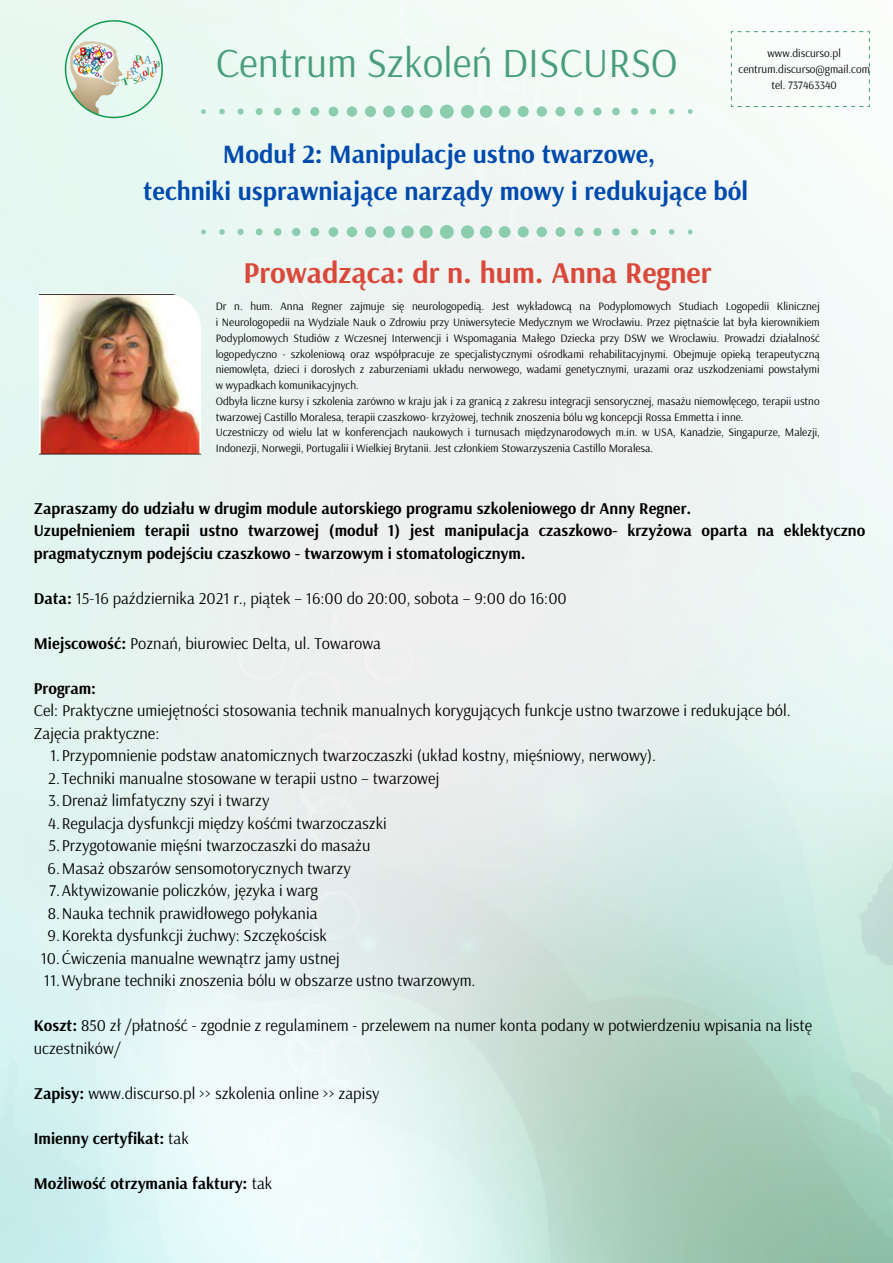
<style>
.page{position:relative;width:893px;height:1263px;background:#fff}
.page>*{position:absolute;margin:0;border:0;box-sizing:border-box;transform-origin:0 0}
.t1{font:41.25px "Arsenal";color:#489e7c}
.t2{font:700 30px "Arsenal";color:#da483a}
.t3{font:700 26.25px "Arsenal";color:#004aad}
.t4{font:16.42px/22.5px "Arsenal";color:#000}
.t5{font:700 16.42px/22.5px "Arsenal";color:#000}
.t6{font:11.25px/15.8px "Arsenal";color:#000}
.s1{font-weight:700}
.s2{font-weight:400}
</style>
<div class="page">
<img style="left:65px;top:20px;width:98px;height:98px">
<svg style="left:201px;top:105px;width:491px;height:13px"></svg>
<svg style="left:731px;top:31px;width:139px;height:76px"></svg>
<svg style="left:201px;top:225px;width:491px;height:14px"></svg>
<img style="left:39px;top:293px;width:162px;height:162px">
<p class="t1" style="left:216px;top:36px;width:463px">Centrum Szkoleń DISCURSO</p>
<p class="t6" style="left:767px;top:45px;width:75px">www.discurso.pl</p>
<p class="t6" style="left:738px;top:61px;width:133px">centrum.discurso@gmail.com</p>
<p class="t6" style="left:771px;top:77px;width:67px">tel. 737463340</p>
<p class="t3" style="left:223px;top:137px;width:434px">Moduł 2: Manipulacje ustno twarzowe,</p>
<p class="t3" style="left:143px;top:173px;width:606px">techniki usprawniające narządy mowy i redukujące ból</p>
<p class="t2" style="left:243px;top:253px;width:469px">Prowadząca: dr n. hum. Anna Regner</p>
<p class="t6" style="left:216px;top:298px;width:605px;text-align:justify">Dr n. hum. Anna Regner zajmuje się neurologopedią. Jest wykładowcą na Podyplomowych Studiach Logopedii Klinicznej i Neurologopedii na Wydziale Nauk o Zdrowiu przy Uniwersytecie Medycznym we Wrocławiu. Przez piętnaście lat była kierownikiem Podyplomowych Studiów z Wczesnej Interwencji i Wspomagania Małego Dziecka przy DSW we Wrocławiu. Prowadzi działalność logopedyczno - szkoleniową oraz współpracuje ze specjalistycznymi ośrodkami rehabilitacyjnymi. Obejmuje opieką terapeutyczną niemowlęta, dzieci i dorosłych z zaburzeniami układu nerwowego, wadami genetycznymi, urazami oraz uszkodzeniami powstałymi w wypadkach komunikacyjnych.</p>
<p class="t6" style="left:216px;top:393px;width:605px">Odbyła liczne kursy i szkolenia zarówno w kraju jak i za granicą z zakresu integracji sensorycznej, masażu niemowlęcego, terapii ustno twarzowej Castillo Moralesa, terapii czaszkowo- krzyżowej, technik znoszenia bólu wg koncepcji Rossa Emmetta i inne.</p>
<p class="t6" style="left:216px;top:424px;width:605px">Uczestniczy od wielu lat w konferencjach naukowych i turnusach międzynarodowych m.in. w USA, Kanadzie, Singapurze, Malezji,<br>Indonezji, Norwegii, Portugalii i Wielkiej Brytanii. Jest członkiem Stowarzyszenia Castillo Moralesa.</p>
<p class="t5" style="left:34px;top:496px;width:659px">Zapraszamy do udziału w drugim module autorskiego programu szkoleniowego dr Anny Regner.</p>
<p class="t5" style="left:34px;top:519px;width:833px">Uzupełnieniem terapii ustno twarzowej (moduł 1) jest manipulacja czaszkowo- krzyżowa oparta na eklektyczno pragmatycznym podejściu czaszkowo - twarzowym i stomatologicznym.</p>
<p class="t4" style="left:34px;top:586px;width:534px"><span class="s1">Data:</span> 15-16 października 2021 r., piątek – 16:00 do 20:00, sobota – 9:00 do 16:00</p>
<p class="t4" style="left:34px;top:631px;width:349px"><span class="s1">Miejscowość:</span> Poznań, biurowiec Delta, ul. Towarowa</p>
<p class="t5" style="left:34px;top:676px;width:64px">Program:</p>
<p class="t4" style="left:34px;top:699px;width:758px">Cel: Praktyczne umiejętności stosowania technik manualnych korygujących funkcje ustno twarzowe i redukujące ból.</p>
<p class="t4" style="left:34px;top:721px;width:127px">Zajęcia praktyczne:</p>
<p class="t4" style="left:50px;top:744px;width:607px">1.Przypomnienie podstaw anatomicznych twarzoczaszki (układ kostny, mięśniowy, nerwowy).</p>
<p class="t4" style="left:48px;top:766px;width:392px">2.Techniki manualne stosowane w terapii ustno – twarzowej</p>
<p class="t4" style="left:48px;top:789px;width:223px">3.Drenaż limfatyczny szyi i twarzy</p>
<p class="t4" style="left:48px;top:811px;width:340px">4.Regulacja dysfunkcji między kośćmi twarzoczaszki</p>
<p class="t4" style="left:48px;top:834px;width:323px">5.Przygotowanie mięśni twarzoczaszki do masażu</p>
<p class="t4" style="left:48px;top:856px;width:305px">6.Masaż obszarów sensomotorycznych twarzy</p>
<p class="t4" style="left:49px;top:879px;width:270px">7.Aktywizowanie policzków, języka i warg</p>
<p class="t4" style="left:48px;top:901px;width:271px">8.Nauka technik prawidłowego połykania</p>
<p class="t4" style="left:48px;top:924px;width:281px">9.Korekta dysfunkcji żuchwy: Szczękościsk</p>
<p class="t4" style="left:41px;top:946px;width:300px">10.Ćwiczenia manualne wewnątrz jamy ustnej</p>
<p class="t4" style="left:44px;top:969px;width:433px">11.Wybrane techniki znoszenia bólu w obszarze ustno twarzowym.</p>
<p class="t4" style="left:34px;top:1014px;width:780px"><span class="s1">Koszt:</span> 850 zł /płatność - zgodnie z regulaminem - przelewem na numer konta podany w potwierdzeniu wpisania na listę uczestników/</p>
<p class="t4" style="left:34px;top:1081px;width:347px"><span class="s1">Zapisy:</span> www.discurso.pl &gt;&gt; szkolenia online &gt;&gt; zapisy</p>
<p class="t5" style="left:34px;top:1126px;width:157px">Imienny certyfikat: <span class="s2">tak</span></p>
<p class="t5" style="left:34px;top:1171px;width:240px">Możliwość otrzymania faktury: <span class="s2">tak</span></p>
</div>
